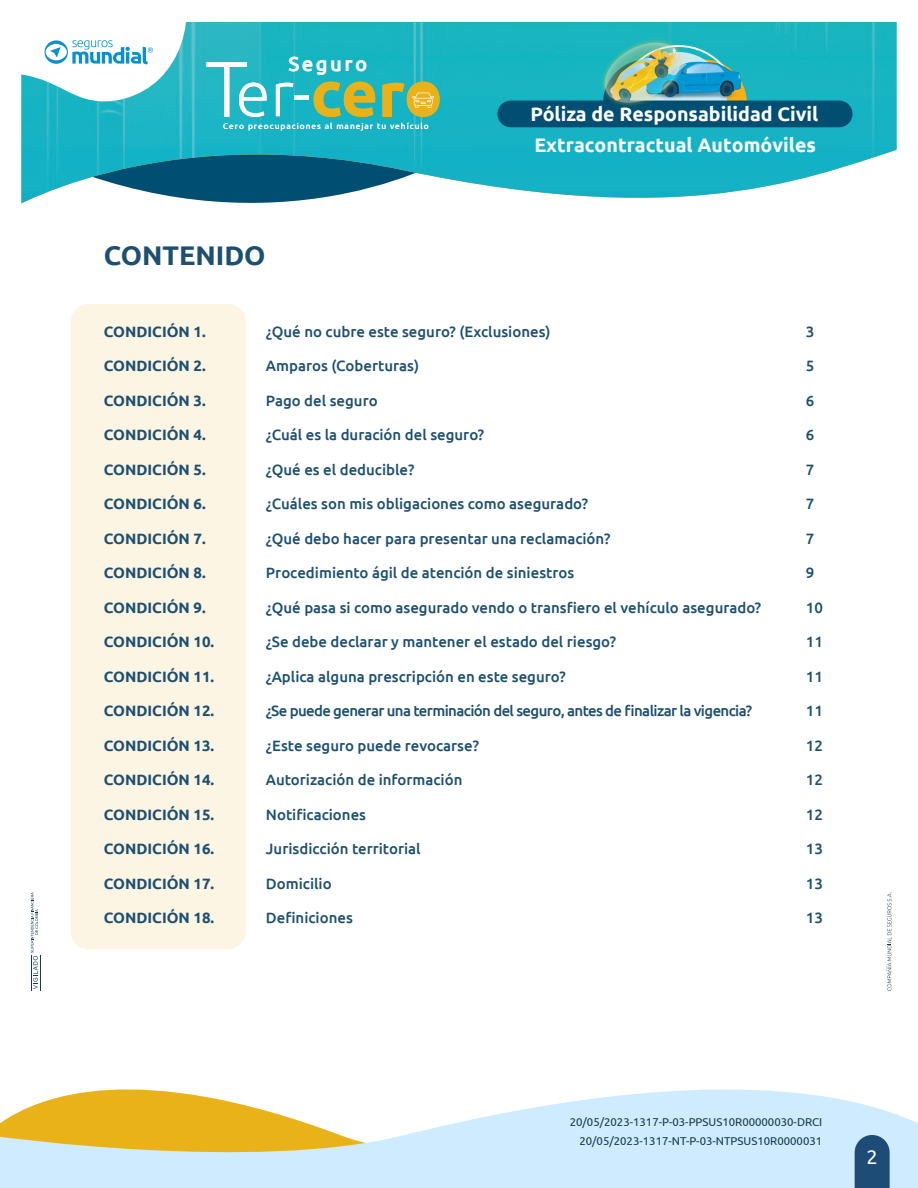
<style>
.page{position:relative;width:918px;height:1188px;background:#fff}
.page>*{position:absolute;margin:0;border:0;box-sizing:border-box;transform-origin:0 0}
.t1{font:700 27px "Ubuntu";color:#1d4f70}
.t2{font:500 20.4px "Ubuntu";letter-spacing:.12em;color:#fff}
.t3{font:19.95px "Ubuntu";color:#fff}
.t4{font:700 19.5px/30px "Ubuntu";color:#fff}
.t5{font:500 15px "Ubuntu";color:#1d4f70}
.t6{font:700 15px "Ubuntu";color:#1d4f70}
.t7{font:500 15px "Ubuntu";letter-spacing:-.04em;color:#1d4f70}
.t8{font:11.4px/18.9px "Ubuntu";color:#143a4e;text-align:right}
.t9{font:8.4px "Ubuntu";letter-spacing:.12em;color:#fff}
</style>
<div class="page">
<svg style="left:0;top:1089px;width:918px;height:99px;fill:#cfebff"></svg>
<img style="left:21px;top:22px;width:876px;height:182px">
<svg style="left:207px;top:62px;width:60px;height:55px"></svg>
<svg style="left:276px;top:83px;width:17px;height:33px"></svg>
<hr style="left:295px;top:96px;width:14px;height:4px;background:#fff">
<svg style="left:314px;top:82px;width:61px;height:35px;background:#96b25b"></svg>
<svg style="left:382px;top:82px;width:58px;height:35px;background:#a5b559"></svg>
<div style="left:497px;top:101px;width:356px;height:26px;background:#004e72;border-radius:13px"></div>
<img style="left:595px;top:31px;width:149px;height:75px">
<svg style="left:21px;top:22px;width:167px;height:84px"></svg>
<div style="left:71px;top:304px;width:175px;height:645px;background:#fdf5e3;border-radius:18px"></div>
<svg style="left:855px;top:1135px;width:35px;height:53px;background:#2a5881"></svg>
<svg style="left:31px;top:892px;width:7px;height:97px"></svg>
<hr style="left:40px;top:955px;width:1px;height:36px;background:#143a4e">
<svg style="left:886px;top:892px;width:6px;height:99px"></svg>
<hr style="left:31px;top:955px;width:1px;height:36px;background:#143a4e">
<h2 class="t2" style="left:288px;top:51px;width:80px">Seguro</h2>
<p class="t9" style="left:223px;top:120px;width:207px">Cero preocupaciones al manejar tu vehículo</p>
<h1 class="t1" style="left:104px;top:239px;width:163px">CONTENIDO</h1>
<h3 class="t4" style="left:530px;top:99px;width:289px">Póliza de Responsabilidad Civil<br>Extracontractual Automóviles</h3>
<p class="t6" style="left:104px;top:322px;width:103px">CONDICIÓN 1.</p>
<p class="t5" style="left:266px;top:322px;width:286px">¿Qué no cubre este seguro? (Exclusiones)</p>
<p class="t5" style="left:806px;top:322px;width:10px">3</p>
<p class="t6" style="left:104px;top:357px;width:103px">CONDICIÓN 2.</p>
<p class="t5" style="left:266px;top:356px;width:155px">Amparos (Coberturas)</p>
<p class="t5" style="left:806px;top:356px;width:10px">5</p>
<p class="t6" style="left:104px;top:391px;width:103px">CONDICIÓN 3.</p>
<p class="t5" style="left:266px;top:391px;width:113px">Pago del seguro</p>
<p class="t5" style="left:806px;top:391px;width:10px">6</p>
<p class="t6" style="left:104px;top:426px;width:103px">CONDICIÓN 4.</p>
<p class="t5" style="left:266px;top:425px;width:220px">¿Cuál es la duración del seguro?</p>
<p class="t5" style="left:806px;top:425px;width:10px">6</p>
<p class="t6" style="left:104px;top:460px;width:103px">CONDICIÓN 5.</p>
<p class="t5" style="left:266px;top:460px;width:150px">¿Qué es el deducible?</p>
<p class="t5" style="left:806px;top:460px;width:10px">7</p>
<p class="t6" style="left:104px;top:495px;width:103px">CONDICIÓN 6.</p>
<p class="t5" style="left:266px;top:494px;width:324px">¿Cuáles son mis obligaciones como asegurado?</p>
<p class="t5" style="left:806px;top:494px;width:10px">7</p>
<p class="t6" style="left:104px;top:529px;width:103px">CONDICIÓN 7.</p>
<p class="t5" style="left:266px;top:529px;width:346px">¿Qué debo hacer para presentar una reclamación?</p>
<p class="t5" style="left:806px;top:529px;width:10px">7</p>
<p class="t6" style="left:104px;top:564px;width:103px">CONDICIÓN 8.</p>
<p class="t5" style="left:266px;top:563px;width:310px">Procedimiento ágil de atención de siniestros</p>
<p class="t5" style="left:806px;top:563px;width:10px">9</p>
<p class="t6" style="left:104px;top:598px;width:103px">CONDICIÓN 9.</p>
<p class="t5" style="left:266px;top:598px;width:497px">¿Qué pasa si como asegurado vendo o transfiero el vehículo asegurado?</p>
<p class="t5" style="left:806px;top:598px;width:19px">10</p>
<p class="t6" style="left:104px;top:633px;width:112px">CONDICIÓN 10.</p>
<p class="t5" style="left:266px;top:632px;width:352px">¿Se debe declarar y mantener el estado del riesgo?</p>
<p class="t5" style="left:806px;top:632px;width:19px">11</p>
<p class="t6" style="left:104px;top:667px;width:112px">CONDICIÓN 11.</p>
<p class="t5" style="left:266px;top:667px;width:301px">¿Aplica alguna prescripción en este seguro?</p>
<p class="t5" style="left:806px;top:667px;width:19px">11</p>
<p class="t6" style="left:104px;top:702px;width:112px">CONDICIÓN 12.</p>
<p class="t7" style="left:266px;top:701px;width:488px">¿Se puede generar una terminación del seguro, antes de finalizar la vigencia?</p>
<p class="t5" style="left:806px;top:701px;width:19px">11</p>
<p class="t6" style="left:104px;top:736px;width:112px">CONDICIÓN 13.</p>
<p class="t5" style="left:266px;top:736px;width:215px">¿Este seguro puede revocarse?</p>
<p class="t5" style="left:806px;top:736px;width:19px">12</p>
<p class="t6" style="left:104px;top:771px;width:112px">CONDICIÓN 14.</p>
<p class="t5" style="left:266px;top:770px;width:198px">Autorización de información</p>
<p class="t5" style="left:806px;top:770px;width:19px">12</p>
<p class="t6" style="left:104px;top:805px;width:112px">CONDICIÓN 15.</p>
<p class="t5" style="left:266px;top:805px;width:102px">Notificaciones</p>
<p class="t5" style="left:806px;top:805px;width:19px">12</p>
<p class="t6" style="left:104px;top:840px;width:112px">CONDICIÓN 16.</p>
<p class="t5" style="left:266px;top:839px;width:156px">Jurisdicción territorial</p>
<p class="t5" style="left:806px;top:839px;width:19px">13</p>
<p class="t6" style="left:104px;top:874px;width:112px">CONDICIÓN 17.</p>
<p class="t5" style="left:266px;top:874px;width:67px">Domicilio</p>
<p class="t5" style="left:806px;top:874px;width:19px">13</p>
<p class="t6" style="left:104px;top:909px;width:112px">CONDICIÓN 18.</p>
<p class="t5" style="left:266px;top:908px;width:88px">Definiciones</p>
<p class="t5" style="left:806px;top:908px;width:19px">13</p>
<p class="t8" style="left:570px;top:1112px;width:254px">20/05/2023-1317-P-03-PPSUS10R00000030-DRCI<br>20/05/2023-1317-NT-P-03-NTPSUS10R0000031</p>
<h3 class="t3" style="left:867px;top:1144px;width:13px">2</h3>
</div>
